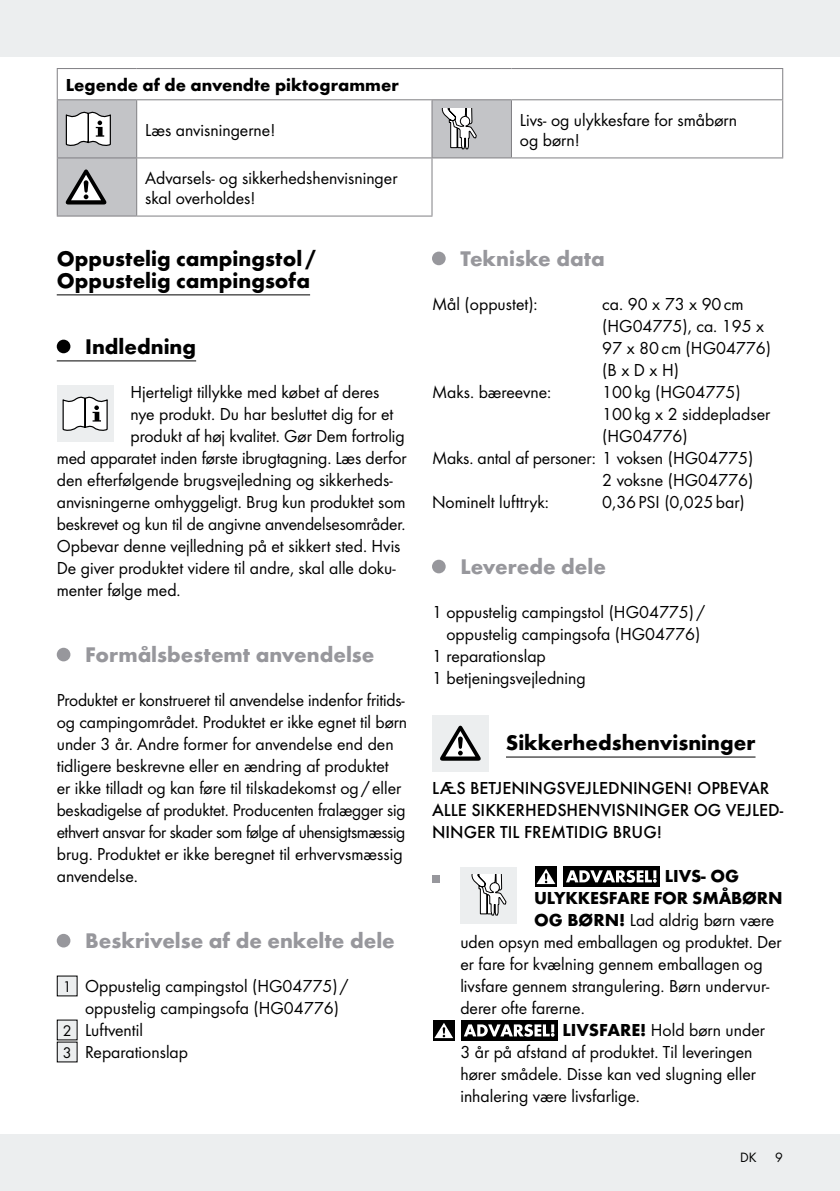
<style>
.page{position:relative;width:840px;height:1191px;background:#fff}
.page>*{position:absolute;margin:0;border:0;box-sizing:border-box;transform-origin:0 0}
.t1{font:700 22px/22px "Futura";color:#000}
.t2{font:700 22px "Futura";color:#97979c}
.t3{font:18px/22px "Futura Boo";color:#000}
.t4{font:500 18px/22px "Futura";color:#000}
.t5{font:700 18px/22px "Futura";color:#000}
.t6{font:14px "Futura Boo";color:#000}
.s1{font-size:16px}
.s2{font-family:"Futura";font-weight:700}
</style>
<div class="page">
<div style="left:0;top:1134px;width:839px;height:57px;background:#eceeef"></div>
<div style="left:0;top:0;width:839px;height:57px;background:#eceeef"></div>
<svg style="left:58px;top:100px;width:453px;height:116px"></svg>
<hr style="left:57px;top:69px;width:1px;height:30px;background:#807f83">
<hr style="left:57px;top:68px;width:80px;height:1px;background:#807f83">
<hr style="left:137px;top:68px;width:295px;height:1px;background:#807f83">
<hr style="left:432px;top:68px;width:79px;height:1px;background:#807f83">
<hr style="left:511px;top:68px;width:271px;height:1px;background:#807f83">
<hr style="left:781px;top:69px;width:1px;height:30px;background:#807f83">
<hr style="left:57px;top:99px;width:80px;height:1px;background:#807f83">
<hr style="left:57px;top:157px;width:80px;height:1px;background:#807f83">
<hr style="left:136px;top:100px;width:1px;height:57px;background:#807f83">
<hr style="left:136px;top:158px;width:1px;height:57px;background:#807f83">
<hr style="left:137px;top:99px;width:295px;height:1px;background:#807f83">
<hr style="left:137px;top:157px;width:295px;height:1px;background:#807f83">
<hr style="left:431px;top:100px;width:1px;height:57px;background:#807f83">
<hr style="left:431px;top:158px;width:1px;height:57px;background:#807f83">
<hr style="left:57px;top:100px;width:1px;height:57px;background:#807f83">
<hr style="left:57px;top:158px;width:1px;height:57px;background:#807f83">
<hr style="left:432px;top:99px;width:79px;height:1px;background:#807f83">
<hr style="left:432px;top:157px;width:79px;height:1px;background:#807f83">
<hr style="left:57px;top:215px;width:80px;height:1px;background:#807f83">
<hr style="left:510px;top:100px;width:1px;height:57px;background:#807f83">
<hr style="left:511px;top:99px;width:271px;height:1px;background:#807f83">
<hr style="left:511px;top:157px;width:271px;height:1px;background:#807f83">
<hr style="left:137px;top:215px;width:295px;height:1px;background:#807f83">
<hr style="left:781px;top:100px;width:1px;height:57px;background:#807f83">
<svg style="left:65px;top:109px;width:46px;height:39px"></svg>
<svg style="left:440px;top:108px;width:36px;height:41px"></svg>
<svg style="left:66px;top:169px;width:40px;height:35px"></svg>
<hr style="left:57px;top:294px;width:253px;height:1px;background:#000">
<hr style="left:57px;top:360px;width:139px;height:1px;background:#000">
<div style="left:57px;top:340px;width:13px;height:13px;background:#000;border-radius:50%"></div>
<div style="left:57px;top:385px;width:56px;height:57px;background:#eceeef"></div>
<svg style="left:62px;top:396px;width:46px;height:35px;background:#cbcbcc"></svg>
<div style="left:57px;top:648px;width:13px;height:13px;background:#97979c;border-radius:50%"></div>
<div style="left:57px;top:934px;width:13px;height:13px;background:#97979c;border-radius:50%"></div>
<div style="left:57px;top:976px;width:20px;height:20px;background:#eceeef"></div>
<div style="left:57px;top:1020px;width:20px;height:20px;background:#eceeef"></div>
<div style="left:57px;top:1042px;width:20px;height:20px;background:#eceeef"></div>
<hr style="left:432px;top:756px;width:323px;height:1px;background:#000">
<div style="left:432px;top:252px;width:13px;height:13px;background:#97979c;border-radius:50%"></div>
<div style="left:432px;top:560px;width:13px;height:13px;background:#97979c;border-radius:50%"></div>
<div style="left:488px;top:715px;width:17px;height:56px;background:#fff"></div>
<div style="left:432px;top:715px;width:56px;height:56px;background:#eceeef"></div>
<svg style="left:440px;top:725px;width:40px;height:35px"></svg>
<div style="left:432px;top:874px;width:7px;height:8px;background:#97979c"></div>
<div style="left:460px;top:866px;width:57px;height:57px;background:#eceeef"></div>
<svg style="left:471px;top:874px;width:35px;height:41px"></svg>
<div style="left:563px;top:866px;width:96px;height:20px;background:#000"></div>
<svg style="left:535px;top:866px;width:21px;height:20px"></svg>
<svg style="left:536px;top:869px;width:19px;height:15px"></svg>
<svg style="left:566px;top:870px;width:90px;height:12px"></svg>
<div style="left:461px;top:1020px;width:96px;height:20px;background:#000"></div>
<svg style="left:433px;top:1020px;width:21px;height:20px"></svg>
<svg style="left:434px;top:1022px;width:19px;height:16px"></svg>
<svg style="left:464px;top:1024px;width:90px;height:12px"></svg>
<p class="t5" style="left:66px;top:74px;width:334px">Legende af de anvendte piktogrammer</p>
<p class="t3" style="left:145px;top:118px;width:132px">Læs anvisningerne!</p>
<p class="t3" style="left:519px;top:109px;width:218px;line-height:20px">Livs- og ulykkesfare for småbørn og børn!</p>
<p class="t3" style="left:145px;top:168px;width:253px;line-height:20px">Advarsels- og sikkerhedshenvisninger skal overholdes!</p>
<p class="t1" style="left:57px;top:247px;width:260px">Oppustelig campingstol /<br>Oppustelig campingsofa</p>
<p class="t1" style="left:85px;top:335px;width:112px">Indledning</p>
<p class="t3" style="left:130px;top:381px;width:250px">Hjerteligt tillykke med købet af deres</p>
<p class="t3" style="left:130px;top:403px;width:264px">nye produkt. Du har besluttet dig for et</p>
<p class="t3" style="left:130px;top:425px;width:275px">produkt af høj kvalitet. Gør Dem fortrolig</p>
<p class="t3" style="left:57px;top:447px;width:351px">med apparatet inden første ibrugtagning. Læs derfor</p>
<p class="t3" style="left:57px;top:469px;width:337px">den efterfølgende brugsvejledning og sikkerheds-</p>
<p class="t3" style="left:57px;top:491px;width:350px">anvisningerne omhyggeligt. Brug kun produktet som</p>
<p class="t3" style="left:57px;top:513px;width:350px">beskrevet og kun til de angivne anvendelsesområder.</p>
<p class="t3" style="left:57px;top:535px;width:345px">Opbevar denne vejlledning på et sikkert sted. Hvis</p>
<p class="t3" style="left:57px;top:557px;width:340px">De giver produktet videre til andre, skal alle doku-</p>
<p class="t3" style="left:57px;top:579px;width:125px">menter følge med.</p>
<p class="t2" style="left:85px;top:641px;width:290px">Formålsbestemt anvendelse</p>
<p class="t3" style="left:57px;top:689px;width:352px">Produktet er konstrueret til anvendelse indenfor fritids&shy;og campingområdet. Produktet er ikke egnet til børn under 3 år. Andre former for anvendelse end den tidligere beskrevne eller en ændring af produktet<br>er ikke tilladt og kan føre til tilskadekomst og/ eller beskadigelse af produktet. Producenten fralægger sig ethvert ansvar for skader som følge af uhensigtsmæssig brug. Produktet er ikke beregnet til erhvervsmæssig anvendelse.</p>
<p class="t2" style="left:85px;top:927px;width:311px">Beskrivelse af de enkelte dele</p>
<p class="t3" style="left:63px;top:975px;width:287px"><span class="s1">1</span> Oppustelig campingstol (HG04775) /</p>
<p class="t3" style="left:85px;top:997px;width:255px">oppustelig campingsofa (HG04776)</p>
<p class="t3" style="left:63px;top:1019px;width:82px"><span class="s1">2</span> Luftventil</p>
<p class="t3" style="left:63px;top:1041px;width:127px"><span class="s1">3</span> Reparationslap</p>
<p class="t2" style="left:460px;top:245px;width:146px">Tekniske data</p>
<p class="t3" style="left:432px;top:293px;width:107px">Mål (oppustet):</p>
<p class="t3" style="left:602px;top:293px;width:170px">ca. 90 x 73 x 90cm (HG04775), ca. 195 x<br>97 x 80cm (HG04776) (B x D x H)</p>
<p class="t3" style="left:432px;top:381px;width:121px">Maks. bæreevne:</p>
<p class="t3" style="left:602px;top:381px;width:140px">100kg (HG04775)</p>
<p class="t3" style="left:602px;top:403px;width:169px">100kg x 2 siddepladser</p>
<p class="t3" style="left:602px;top:425px;width:87px">(HG04776)</p>
<p class="t3" style="left:432px;top:447px;width:322px">Maks. antal af personer: 1 voksen (HG04775)</p>
<p class="t3" style="left:602px;top:469px;width:152px">2 voksne (HG04776)</p>
<p class="t3" style="left:432px;top:491px;width:118px">Nominelt lufttryk:</p>
<p class="t3" style="left:602px;top:491px;width:144px">0,36PSI (0,025bar)</p>
<p class="t2" style="left:460px;top:553px;width:147px">Leverede dele</p>
<p class="t3" style="left:432px;top:601px;width:274px">1 oppustelig campingstol (HG04775) /</p>
<p class="t3" style="left:446px;top:623px;width:255px">oppustelig campingsofa (HG04776)</p>
<p class="t3" style="left:432px;top:645px;width:115px">1 reparationslap</p>
<p class="t3" style="left:432px;top:667px;width:155px">1 betjeningsvejledning</p>
<p class="t1" style="left:505px;top:731px;width:251px">Sikkerhedshenvisninger</p>
<p class="t4" style="left:432px;top:777px;width:352px">LÆS BETJENINGSVEJLEDNINGEN! OPBEVAR<br>ALLE SIKKERHEDSHENVISNINGER OG VEJLED-<br>NINGER TIL FREMTIDIG BRUG!</p>
<p class="t5" style="left:534px;top:865px;width:250px;text-indent:130px">LIVS- OG<br>ULYKKESFARE FOR SMÅBØRN</p>
<p class="t3" style="left:534px;top:909px;width:241px"><span class="s2">OG BØRN!</span> Lad aldrig børn være</p>
<p class="t3" style="left:460px;top:931px;width:323px">uden opsyn med emballagen og produktet. Der</p>
<p class="t3" style="left:460px;top:953px;width:303px">er fare for kvælning gennem emballagen og</p>
<p class="t3" style="left:460px;top:975px;width:310px">livsfare gennem strangulering. Børn undervur-</p>
<p class="t3" style="left:460px;top:997px;width:126px">derer ofte farerne.</p>
<p class="t3" style="left:562px;top:1019px;width:204px"><span class="s2">LIVSFARE!</span> Hold børn under</p>
<p class="t3" style="left:460px;top:1041px;width:293px">3 år på afstand af produktet. Til leveringen</p>
<p class="t3" style="left:460px;top:1063px;width:297px">hører smådele. Disse kan ved slugning eller</p>
<p class="t3" style="left:460px;top:1085px;width:181px">inhalering være livsfarlige.</p>
<p class="t6" style="left:739px;top:1149px;width:18px">DK</p>
<p class="t6" style="left:774px;top:1149px;width:9px">9</p>
</div>
